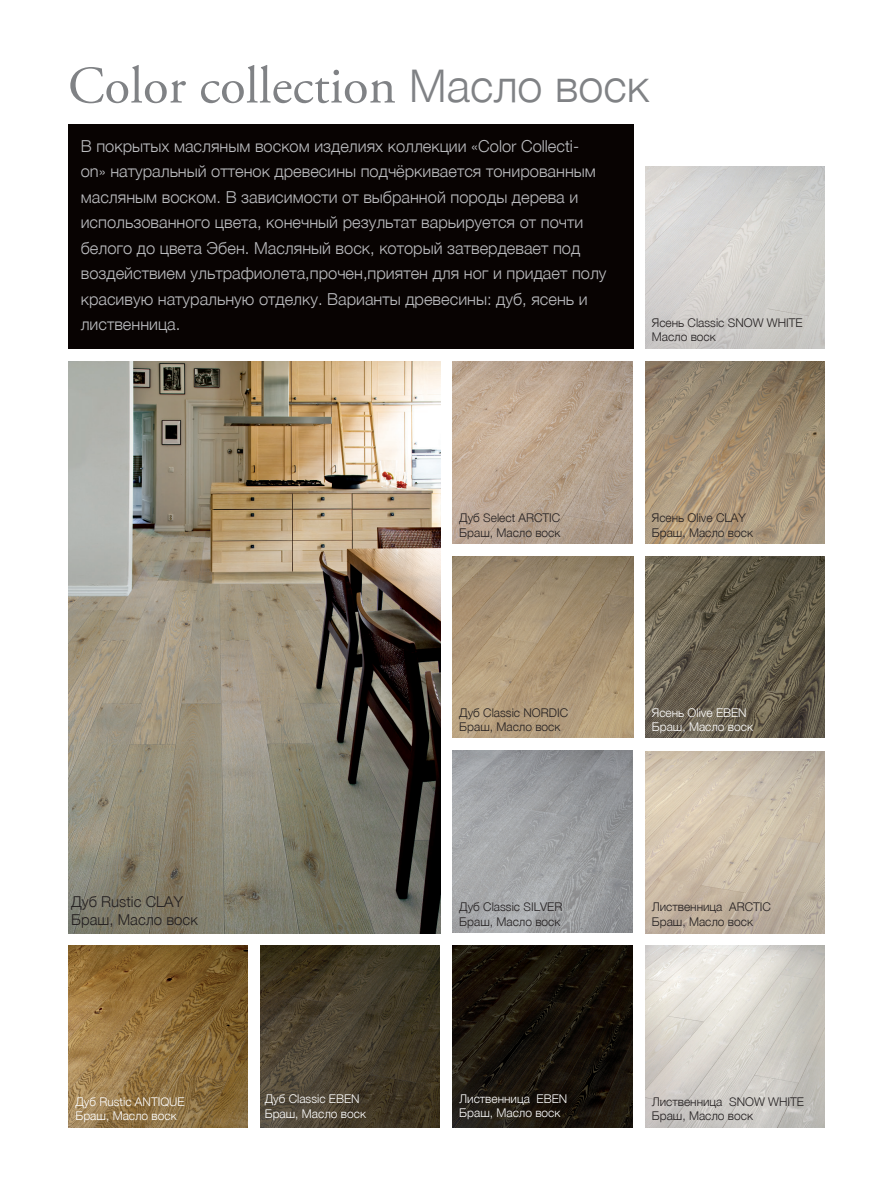
<style>
.page{position:relative;width:893px;height:1191px;background:#fff}
.page>*{position:absolute;margin:0;border:0;box-sizing:border-box;transform-origin:0 0}
.otsikko{font:52.5px "Adobe Garamond Pro";color:#808285}
.leipis{font:300 16.5px/25.5px "Helvetica Neue LTCYR";color:#bcbdc0}
.t1{font:300 15px "Helvetica Neue LTCYR";color:#231f20}
.t2{font:300 12px "Helvetica Neue LTCYR";color:#231f20}
.t3{font:300 12px/14.4px "Helvetica Neue LTCYR";color:#fff}
.s1{font-family:"Helvetica Neue LTCYR";font-weight:300;font-size:45px}
</style>
<div class="page">
<div style="left:68px;top:125px;width:566px;height:224px;background:#080302"></div>
<img style="left:68px;top:361px;width:372px;height:572px">
<img style="left:453px;top:361px;width:179px;height:182px">
<img style="left:453px;top:556px;width:181px;height:182px">
<img style="left:453px;top:750px;width:179px;height:182px">
<img style="left:68px;top:945px;width:180px;height:182px">
<img style="left:260px;top:945px;width:180px;height:182px">
<img style="left:645px;top:167px;width:180px;height:182px">
<img style="left:645px;top:361px;width:180px;height:182px">
<img style="left:645px;top:556px;width:180px;height:182px">
<img style="left:645px;top:751px;width:180px;height:182px">
<img style="left:645px;top:945px;width:180px;height:182px">
<img style="left:453px;top:945px;width:179px;height:182px">
<p class="otsikko" style="left:68px;top:54px;width:583px">Color collection <span class="s1">Масло воск</span></p>
<p class="leipis" style="left:81px;top:133px;width:527px">В покрытых масляным воском изделиях коллекции «Color Collecti&shy;on» натуральный оттенок древесины подчёркивается тонированным масляным воском. В зависимости от выбранной породы дерева и использованного цвета, конечный результат варьируется от почти белого до цвета Эбен. Масляный воск, который затвердевает под воздействием ультрафиолета,прочен,приятен для ног и придает полу красивую натуральную отделку. Варианты древесины: дуб, ясень и лиственница.</p>
<p class="t2" style="left:652px;top:316px;width:152px">Ясень Classic SNOW WHITE</p>
<p class="t2" style="left:652px;top:330px;width:66px">Масло воск</p>
<p class="t2" style="left:459px;top:511px;width:103px">Дуб Select ARCTIC</p>
<p class="t2" style="left:459px;top:526px;width:103px">Браш, Масло воск</p>
<p class="t1" style="left:71px;top:893px;width:113px">Дуб Rustic CLAY</p>
<p class="t1" style="left:71px;top:911px;width:128px">Браш, Масло воск</p>
<p class="t3" style="left:75px;top:1094px;width:111px">Дуб Rustic ANTIQUE</p>
<p class="t3" style="left:75px;top:1109px;width:103px">Браш, Масло воск</p>
<p class="t2" style="left:459px;top:706px;width:110px">Дуб Classic NORDIC</p>
<p class="t2" style="left:459px;top:720px;width:103px">Браш, Масло воск</p>
<p class="t2" style="left:459px;top:900px;width:105px">Дуб Classic SILVER</p>
<p class="t2" style="left:459px;top:915px;width:103px">Браш, Масло воск</p>
<p class="t3" style="left:265px;top:1092px;width:103px">Дуб Classic EBEN<br>Браш, Масло воск</p>
<p class="t3" style="left:459px;top:1091px;width:110px">Лиственница EBEN</p>
<p class="t3" style="left:459px;top:1105px;width:103px">Браш, Масло воск</p>
<p class="t2" style="left:652px;top:511px;width:96px">Ясень Olive CLAY</p>
<p class="t2" style="left:652px;top:526px;width:103px">Браш, Масло воск</p>
<p class="t3" style="left:652px;top:705px;width:96px">Ясень Olive EBEN</p>
<p class="t3" style="left:652px;top:720px;width:103px">Браш, Масло воск</p>
<p class="t2" style="left:652px;top:900px;width:121px">Лиственница ARCTIC</p>
<p class="t2" style="left:652px;top:915px;width:103px">Браш, Масло воск</p>
<p class="t2" style="left:652px;top:1095px;width:154px">Лиственница SNOW WHITE</p>
<p class="t2" style="left:652px;top:1109px;width:103px">Браш, Масло воск</p>
</div>
